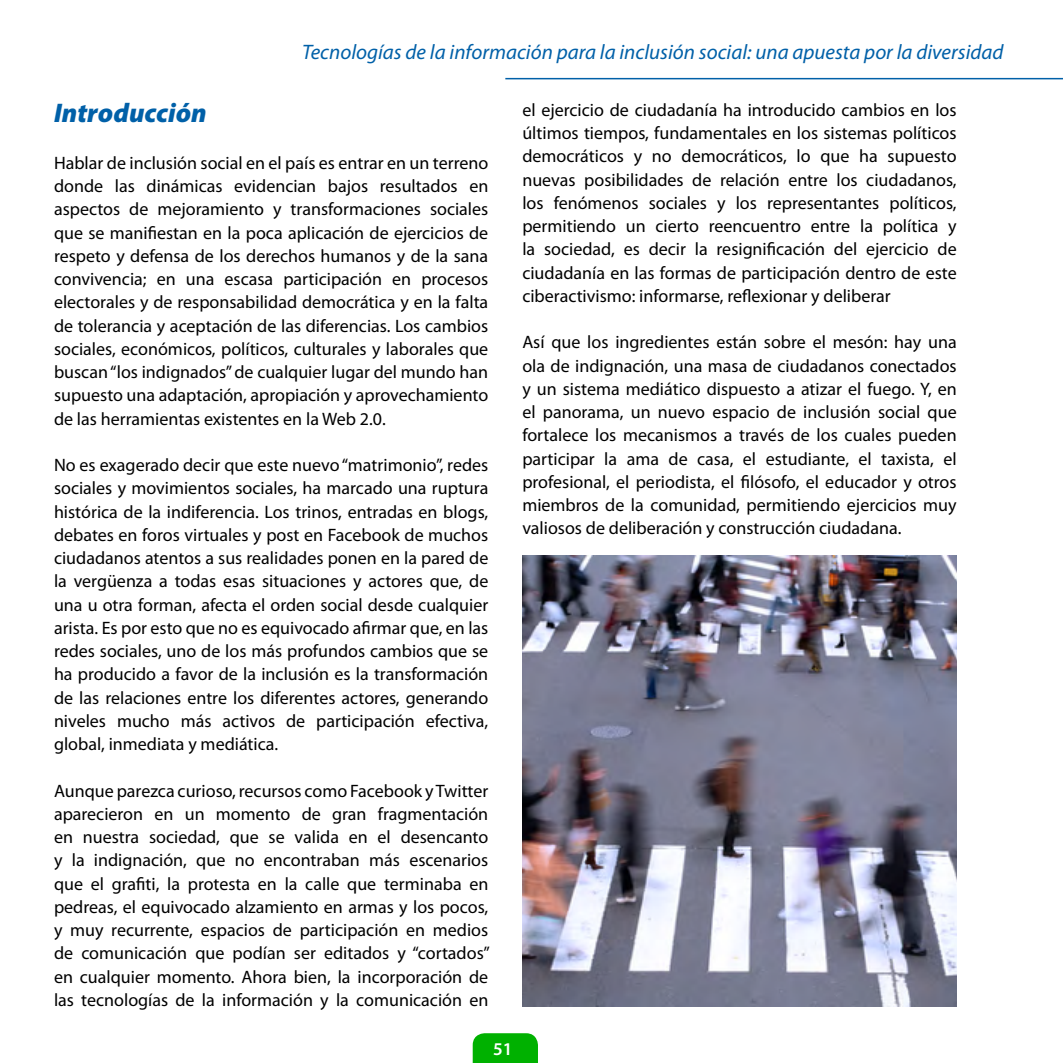
<style>
.page{position:relative;width:1063px;height:1063px;background:#fff}
.page>*{position:absolute;margin:0;border:0;box-sizing:border-box;transform-origin:0 0}
.t1{font:italic 900 27px "Myriad Pro";color:#0060a8}
.t2{font:italic 21px "Myriad Pro";color:#0060a8}
.t3{font:18px/23.2px "Myriad Pro";color:#000;text-align:justify}
.t4{font:600 18px "Myriad Pro";color:#fff}
</style>
<div class="page">
<hr style="left:505px;top:78px;width:558px;height:1px;background:#0060a8">
<img style="left:522px;top:556px;width:435px;height:451px">
<div style="left:473px;top:1033px;width:65px;height:30px;background:#00b100"></div>
<p class="t2" style="left:302px;top:39px;width:703px">Tecnologías de la información para la inclusión social: una apuesta por la diversidad</p>
<h1 class="t1" style="left:54px;top:95px;width:154px">Introducción</h1>
<p class="t3" style="left:54px;top:151px;width:436px">Hablar de inclusión social en el país es entrar en un terreno donde las dinámicas evidencian bajos resultados en aspectos de mejoramiento y transformaciones sociales que se manifiestan en la poca aplicación de ejercicios de respeto y defensa de los derechos humanos y de la sana convivencia; en una escasa participación en procesos electorales y de responsabilidad democrática y en la falta de tolerancia y aceptación de las diferencias. Los cambios sociales, económicos, políticos, culturales y laborales que buscan “los indignados” de cualquier lugar del mundo han supuesto una adaptación, apropiación y aprovechamiento de las herramientas existentes en la Web 2.0.</p>
<p class="t3" style="left:54px;top:453px;width:436px">No es exagerado decir que este nuevo “matrimonio”, redes sociales y movimientos sociales, ha marcado una ruptura histórica de la indiferencia. Los trinos, entradas en blogs, debates en foros virtuales y post en Facebook de muchos ciudadanos atentos a sus realidades ponen en la pared de la vergüenza a todas esas situaciones y actores que, de una u otra forman, afecta el orden social desde cualquier arista. Es por esto que no es equivocado afirmar que, en las redes sociales, uno de los más profundos cambios que se ha producido a favor de la inclusión es la transformación de las relaciones entre los diferentes actores, generando niveles mucho más activos de participación efectiva, global, inmediata y mediática.</p>
<p class="t3" style="left:54px;top:779px;width:437px">Aunque parezca curioso, recursos como Facebook y Twitter aparecieron en un momento de gran fragmentación en nuestra sociedad, que se valida en el desencanto y la indignación, que no encontraban más escenarios que el grafiti, la protesta en la calle que terminaba en pedreas, el equivocado alzamiento en armas y los pocos, y muy recurrente, espacios de participación en medios de comunicación que podían ser editados y “cortados” en cualquier momento. Ahora bien, la incorporación de las tecnologías de la información y la comunicación en</p>
<p class="t4" style="left:493px;top:1037px;width:21px">51</p>
<p class="t3" style="left:522px;top:98px;width:436px">el ejercicio de ciudadanía ha introducido cambios en los últimos tiempos, fundamentales en los sistemas políticos democráticos y no democráticos, lo que ha supuesto nuevas posibilidades de relación entre los ciudadanos, los fenómenos sociales y los representantes políticos, permitiendo un cierto reencuentro entre la política y la sociedad, es decir la resignificación del ejercicio de ciudadanía en las formas de participación dentro de este ciberactivismo: informarse, reflexionar y deliberar</p>
<p class="t3" style="left:522px;top:330px;width:436px">Así que los ingredientes están sobre el mesón: hay una ola de indignación, una masa de ciudadanos conectados y un sistema mediático dispuesto a atizar el fuego. Y, en el panorama, un nuevo espacio de inclusión social que fortalece los mecanismos a través de los cuales pueden participar la ama de casa, el estudiante, el taxista, el profesional, el periodista, el filósofo, el educador y otros miembros de la comunidad, permitiendo ejercicios muy valiosos de deliberación y construcción ciudadana.</p>
</div>
